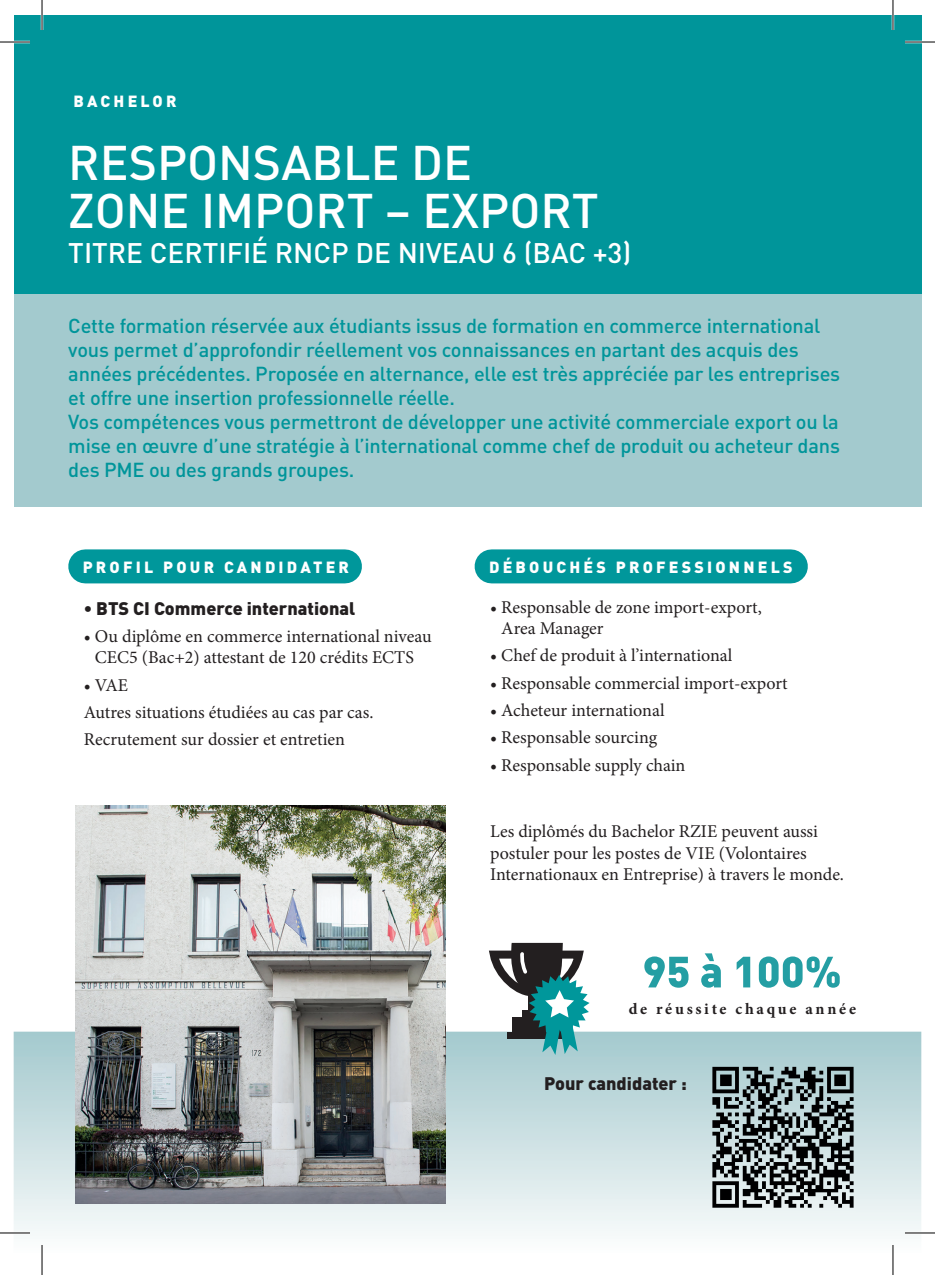
<style>
.page{position:relative;width:935px;height:1275px;background:#fff}
.page>*{position:absolute;margin:0;border:0;box-sizing:border-box;transform-origin:0 0}
.t1{font:500 48px/48px "DIN";color:#fff}
.t2{font:500 28px "DIN";color:#fff}
.t3{font:500 20px/24px "DIN";letter-spacing:-.01em;color:#00959a}
.t4{font:18px/21.6px "Minion Pro";color:#231f20}
.t5{font:900 18px "DIN";color:#231f20}
.t6{font:900 16px "DIN";letter-spacing:.2em;color:#fff}
.t7{font:700 16px "Minion Pro";letter-spacing:.17em;color:#231f20}
</style>
<div class="page">
<svg style="left:14px;top:1031px;width:907px;height:203px;background:#cfe2e4"></svg>
<div style="left:14px;top:16px;width:907px;height:278px;background:#00959a"></div>
<div style="left:14px;top:294px;width:907px;height:213px;background:#a3cace"></div>
<div style="left:85px;top:549px;width:260px;height:34px;background:#00979b"></div>
<div style="left:491px;top:549px;width:299px;height:34px;background:#00979b"></div>
<svg style="left:484px;top:943px;width:105px;height:112px"></svg>
<svg style="left:644px;top:953px;width:196px;height:34px"></svg>
<img style="left:76px;top:805px;width:369px;height:399px">
<img style="left:711px;top:1063px;width:144px;height:149px">
<hr style="left:0;top:41px;width:30px;height:2px;background:#fff">
<hr style="left:904px;top:41px;width:30px;height:2px;background:#fff">
<hr style="left:0;top:1231px;width:30px;height:3px;background:#fff">
<hr style="left:904px;top:1231px;width:30px;height:3px;background:#fff">
<hr style="left:41px;top:0;width:2px;height:30px;background:#fff">
<hr style="left:891px;top:0;width:3px;height:30px;background:#fff">
<hr style="left:0;top:42px;width:30px;height:1px;background:#000">
<hr style="left:904px;top:42px;width:30px;height:1px;background:#000">
<hr style="left:0;top:1232px;width:30px;height:1px;background:#000">
<hr style="left:904px;top:1232px;width:30px;height:1px;background:#000">
<hr style="left:42px;top:0;width:1px;height:30px;background:#000">
<hr style="left:42px;top:1245px;width:1px;height:30px;background:#000">
<hr style="left:892px;top:0;width:1px;height:30px;background:#000">
<hr style="left:892px;top:1245px;width:1px;height:30px;background:#000">
<p class="t6" style="left:73px;top:90px;width:104px">BACHELOR</p>
<h1 class="t1" style="left:68px;top:137px;width:532px">RESPONSABLE DE<br>ZONE IMPORT – EXPORT</h1>
<h2 class="t2" style="left:68px;top:235px;width:564px">TITRE CERTIFIÉ RNCP DE NIVEAU 6 (BAC +3)</h2>
<p class="t3" style="left:68px;top:313px;width:773px">Cette formation réservée aux étudiants issus de formation en commerce international vous permet d’approfondir réellement vos connaissances en partant des acquis des années précédentes. Proposée en alternance, elle est très appréciée par les entreprises et offre une insertion professionnelle réelle.<br>Vos compétences vous permettront de développer une activité commerciale export ou la mise en œuvre d’une stratégie à l’international comme chef de produit ou acheteur dans des PME ou des grands groupes.</p>
<p class="t6" style="left:83px;top:556px;width:268px">PROFIL POUR CANDIDATER</p>
<p class="t6" style="left:489px;top:556px;width:305px">DÉBOUCHÉS PROFESSIONNELS</p>
<p class="t5" style="left:84px;top:596px;width:273px">• BTS CI Commerce international</p>
<p class="t4" style="left:84px;top:625px;width:349px;text-align:center">• Ou diplôme en commerce international niveau<br>CEC5 (Bac+2) attestant de 120 crédits ECTS</p>
<p class="t4" style="left:84px;top:671px;width:291px;line-height:27.2px">• VAE<br>Autres situations étudiées au cas par cas.<br>Recrutement sur dossier et entretien</p>
<p class="t4" style="left:501px;top:596px;width:262px;text-indent:-11px">• Responsable de zone import-export,<br>Area Manager</p>
<p class="t4" style="left:490px;top:645px;width:244px">• Chef de produit à l’international</p>
<p class="t4" style="left:490px;top:672px;width:299px">• Responsable commercial import-export</p>
<p class="t4" style="left:490px;top:699px;width:176px">• Acheteur international</p>
<p class="t4" style="left:490px;top:727px;width:168px">• Responsable sourcing</p>
<p class="t4" style="left:490px;top:754px;width:197px">• Responsable supply chain</p>
<p class="t4" style="left:490px;top:820px;width:355px">Les diplômés du Bachelor RZIE peuvent aussi postuler pour les postes de VIE (Volontaires<br>Internationaux en Entreprise) à travers le monde.</p>
<p class="t7" style="left:628px;top:997px;width:229px">de réussite chaque année</p>
<p class="t5" style="left:544px;top:1071px;width:144px">Pour candidater :</p>
</div>
